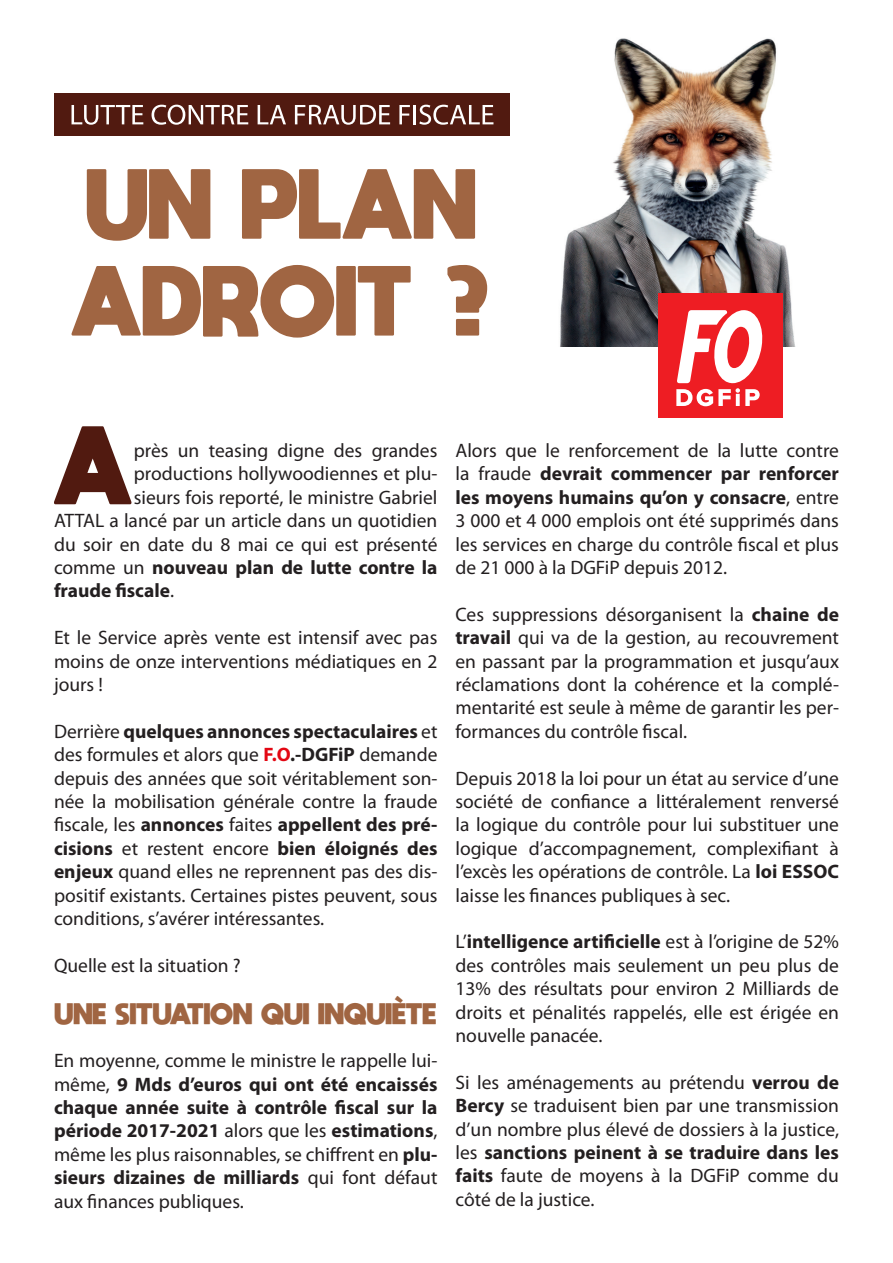
<style>
.page{position:relative;width:893px;height:1263px;background:#fff}
.page>*{position:absolute;margin:0;border:0;box-sizing:border-box;transform-origin:0 0}
.t1{font:800 78px "moon get";color:#511a10}
.t2{font:800 21px "moon get";color:#a06542}
.t3{font:19.5px/23.4px "Myriad Pro";color:#231f20;text-align:justify}
.t4{font:700 19.5px "Myriad Pro";color:#231f20}
.s1{font-weight:400}
.s2{font-weight:700}
.s3{font-weight:700;color:#e30713}
</style>
<div class="page">
<div style="left:54px;top:93px;width:456px;height:42px;background:#511a10"></div>
<img style="left:560px;top:38px;width:235px;height:308px">
<svg style="left:72px;top:105px;width:71px;height:20px"></svg>
<svg style="left:152px;top:105px;width:96px;height:20px"></svg>
<svg style="left:258px;top:105px;width:28px;height:19px"></svg>
<svg style="left:295px;top:105px;width:95px;height:20px"></svg>
<svg style="left:399px;top:105px;width:11px;height:19px"></svg>
<hr style="left:413px;top:105px;width:3px;height:19px;background:#fff">
<svg style="left:419px;top:105px;width:74px;height:20px"></svg>
<svg style="left:87px;top:169px;width:123px;height:72px"></svg>
<svg style="left:242px;top:169px;width:233px;height:70px"></svg>
<svg style="left:72px;top:265px;width:339px;height:73px"></svg>
<svg style="left:447px;top:265px;width:40px;height:71px"></svg>
<div style="left:658px;top:293px;width:124px;height:125px;background:#ee1d23"></div>
<svg style="left:676px;top:310px;width:87px;height:96px"></svg>
<p class="t1" style="left:54px;top:416px;width:81px">A</p>
<p class="t3" style="left:134px;top:438px;width:305px">près un teasing digne des grandes</p>
<p class="t3" style="left:134px;top:462px;width:305px">productions hollywoodiennes et plu-</p>
<p class="t3" style="left:134px;top:485px;width:305px">sieurs fois reporté, le ministre Gabriel</p>
<p class="t3" style="left:54px;top:508px;width:385px">ATTAL a lancé par un article dans un quotidien</p>
<p class="t3" style="left:54px;top:532px;width:385px">du soir en date du 8 mai ce qui est présenté</p>
<p class="t4" style="left:54px;top:555px;width:385px"><span class="s1">comme un</span> nouveau plan de lutte contre la</p>
<p class="t4" style="left:54px;top:578px;width:122px">fraude fiscale<span class="s1">.</span></p>
<p class="t3" style="left:54px;top:625px;width:385px">Et le Service après vente est intensif avec pas moins de onze interventions médiatiques en 2 jours !</p>
<p class="t3" style="left:54px;top:719px;width:385px">Derrière <span class="s2">quelques annonces spectaculaires</span> et des formules et alors que <span class="s3">F.O</span><span class="s2">.-DGFiP</span> demande depuis des années que soit véritablement son&shy;née la mobilisation générale contre la fraude fiscale, les <span class="s2">annonces</span> faites <span class="s2">appellent des pré&shy;cisions</span> et restent encore <span class="s2">bien éloignés des enjeux</span> quand elles ne reprennent pas des dis&shy;positif existants. Certaines pistes peuvent, sous conditions, s’avérer intéressantes.</p>
<p class="t3" style="left:54px;top:953px;width:188px">Quelle est la situation ?</p>
<p class="t2" style="left:55px;top:1001px;width:383px">UNE SITUATION QUI INQUIÈTE</p>
<p class="t3" style="left:54px;top:1048px;width:385px">En moyenne, comme le ministre le rappelle lui&shy;même, <span class="s2">9 Mds d’euros qui ont été encaissés chaque année suite à contrôle fiscal sur la période 2017-2021</span> alors que les <span class="s2">estimations</span>, même les plus raisonnables, se chiffrent en <span class="s2">plu&shy;sieurs dizaines de milliards</span> qui font défaut aux finances publiques.</p>
<p class="t3" style="left:455px;top:438px;width:385px">Alors que le renforcement de la lutte contre la fraude <span class="s2">devrait commencer par renforcer les moyens humains qu’on y consacre</span>, entre 3 000 et 4 000 emplois ont été supprimés dans les services en charge du contrôle fiscal et plus de 21 000 à la DGFiP depuis 2012.</p>
<p class="t3" style="left:455px;top:602px;width:385px">Ces suppressions désorganisent la <span class="s2">chaine de travail</span> qui va de la gestion, au recouvrement en passant par la programmation et jusqu’aux réclamations dont la cohérence et la complé&shy;mentarité est seule à même de garantir les per&shy;formances du contrôle fiscal.</p>
<p class="t3" style="left:455px;top:766px;width:385px">Depuis 2018 la loi pour un état au service d’une société de confiance a littéralement renversé la logique du contrôle pour lui substituer une logique d’accompagnement, complexifiant à l’excès les opérations de contrôle. La <span class="s2">loi ESSOC </span>laisse les finances publiques à sec.</p>
<p class="t3" style="left:455px;top:930px;width:385px">L’<span class="s2">intelligence artificielle</span> est à l’origine de 52% des contrôles mais seulement un peu plus de 13% des résultats pour environ 2 Milliards de droits et pénalités rappelés, elle est érigée en nouvelle panacée.</p>
<p class="t3" style="left:455px;top:1070px;width:385px">Si les aménagements au prétendu <span class="s2">verrou de Bercy</span> se traduisent bien par une transmission d’un nombre plus élevé de dossiers à la justice, les <span class="s2">sanctions peinent à se traduire dans les faits</span> faute de moyens à la DGFiP comme du côté de la justice.</p>
</div>
